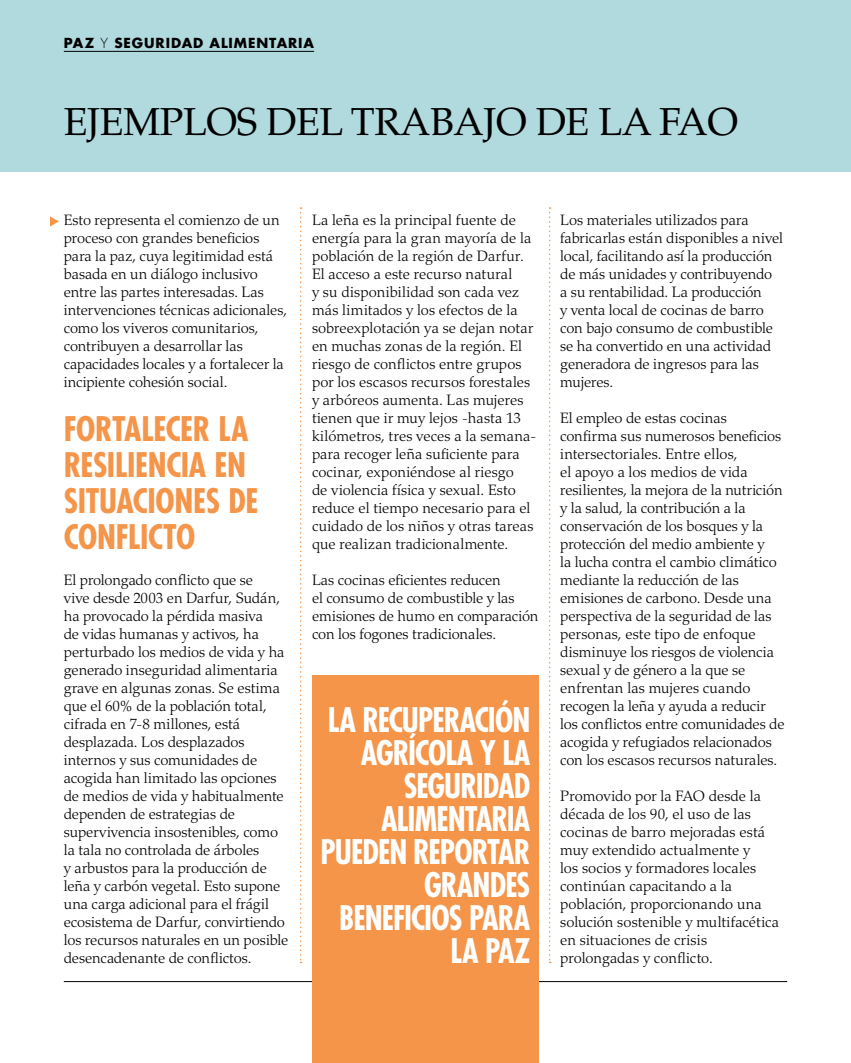
<style>
.page{position:relative;width:851px;height:1063px;background:#fff}
.page>*{position:absolute;margin:0;border:0;box-sizing:border-box;transform-origin:0 0}
.t1{font:39px "Palatino LT Std";letter-spacing:-.01em;color:#000}
.t2{font:700 condensed 33px/33px "Futura Std";letter-spacing:-.03em;color:#fff;text-align:right;scale:.95 1}
.t3{font:700 condensed 33px/36px "Futura Std";letter-spacing:-.01em;color:#f4954a}
.t4{font:300 15px/18px "Palatino LT Std";color:#000}
.t5{font:700 13.5px "Futura Std";letter-spacing:.065em;color:#000}
.s1{font-weight:300}
</style>
<div class="page">
<hr style="left:64px;top:981px;width:723px;height:1px;background:#000">
<div style="left:0;top:0;width:850px;height:171px;background:#b1dade"></div>
<div style="left:312px;top:675px;width:227px;height:388px;background:#f4954a"></div>
<svg style="left:300px;top:207px;width:1px;height:756px"></svg>
<svg style="left:548px;top:207px;width:2px;height:756px"></svg>
<svg style="left:50px;top:216px;width:9px;height:10px"></svg>
<hr style="left:64px;top:51px;width:250px;height:1px;background:#000">
<p class="t5" style="left:64px;top:34px;width:252px">PAZ <span class="s1">Y</span> SEGURIDAD ALIMENTARIA</p>
<h1 class="t1" style="left:64px;top:99px;width:675px">EJEMPLOS DEL TRABAJO DE LA FAO</h1>
<p class="t4" style="left:64px;top:211px;width:225px">Esto representa el comienzo de un proceso con grandes beneficios para la paz, cuya legitimidad está basada en un diálogo inclusivo entre las partes interesadas. Las intervenciones técnicas adicionales, como los viveros comunitarios, contribuyen a desarrollar las capacidades locales y a fortalecer la incipiente cohesión social.</p>
<h2 class="t3" style="left:64px;top:411px;width:196px">FORTALECER LA<br>RESILIENCIA EN<br>SITUACIONES DE<br>CONFLICTO</h2>
<p class="t4" style="left:64px;top:571px;width:226px">El prolongado conflicto que se<br>vive desde 2003 en Darfur, Sudán, ha provocado la pérdida masiva<br>de vidas humanas y activos, ha perturbado los medios de vida y ha generado inseguridad alimentaria grave en algunas zonas. Se estima que el 60% de la población total, cifrada en 7-8 millones, está desplazada. Los desplazados internos y sus comunidades de acogida han limitado las opciones de medios de vida y habitualmente dependen de estrategias de supervivencia insostenibles, como la tala no controlada de árboles<br>y arbustos para la producción de leña y carbón vegetal. Esto supone una carga adicional para el frágil ecosistema de Darfur, convirtiendo los recursos naturales en un posible desencadenante de conflictos.</p>
<p class="t4" style="left:312px;top:211px;width:226px">La leña es la principal fuente de energía para la gran mayoría de la población de la región de Darfur.<br>El acceso a este recurso natural<br>y su disponibilidad son cada vez más limitados y los efectos de la sobreexplotación ya se dejan notar en muchas zonas de la región. El riesgo de conflictos entre grupos por los escasos recursos forestales y arbóreos aumenta. Las mujeres tienen que ir muy lejos -hasta 13 kilómetros, tres veces a la semana&shy;para recoger leña suficiente para cocinar, exponiéndose al riesgo<br>de violencia física y sexual. Esto reduce el tiempo necesario para el cuidado de los niños y otras tareas que realizan tradicionalmente.</p>
<p class="t4" style="left:312px;top:571px;width:228px">Las cocinas eficientes reducen<br>el consumo de combustible y las emisiones de humo en comparación con los fogones tradicionales.</p>
<h2 class="t2" style="left:320px;top:704px;width:222px">LA RECUPERACIÓN<br>AGRÍCOLA Y LA<br>SEGURIDAD<br>ALIMENTARIA<br>PUEDEN REPORTAR<br>GRANDES<br>BENEFICIOS PARA<br>LA PAZ</h2>
<p class="t4" style="left:560px;top:211px;width:224px">Los materiales utilizados para fabricarlas están disponibles a nivel local, facilitando así la producción de más unidades y contribuyendo a su rentabilidad. La producción<br>y venta local de cocinas de barro con bajo consumo de combustible se ha convertido en una actividad generadora de ingresos para las mujeres.</p>
<p class="t4" style="left:560px;top:409px;width:226px">El empleo de estas cocinas confirma sus numerosos beneficios intersectoriales. Entre ellos,<br>el apoyo a los medios de vida resilientes, la mejora de la nutrición y la salud, la contribución a la conservación de los bosques y la protección del medio ambiente y<br>la lucha contra el cambio climático mediante la reducción de las emisiones de carbono. Desde una perspectiva de la seguridad de las personas, este tipo de enfoque disminuye los riesgos de violencia sexual y de género a la que se enfrentan las mujeres cuando recogen la leña y ayuda a reducir los conflictos entre comunidades de acogida y refugiados relacionados con los escasos recursos naturales.</p>
<p class="t4" style="left:560px;top:787px;width:220px">Promovido por la FAO desde la década de los 90, el uso de las cocinas de barro mejoradas está muy extendido actualmente y<br>los socios y formadores locales continúan capacitando a la población, proporcionando una solución sostenible y multifacética en situaciones de crisis prolongadas y conflicto.</p>
</div>
